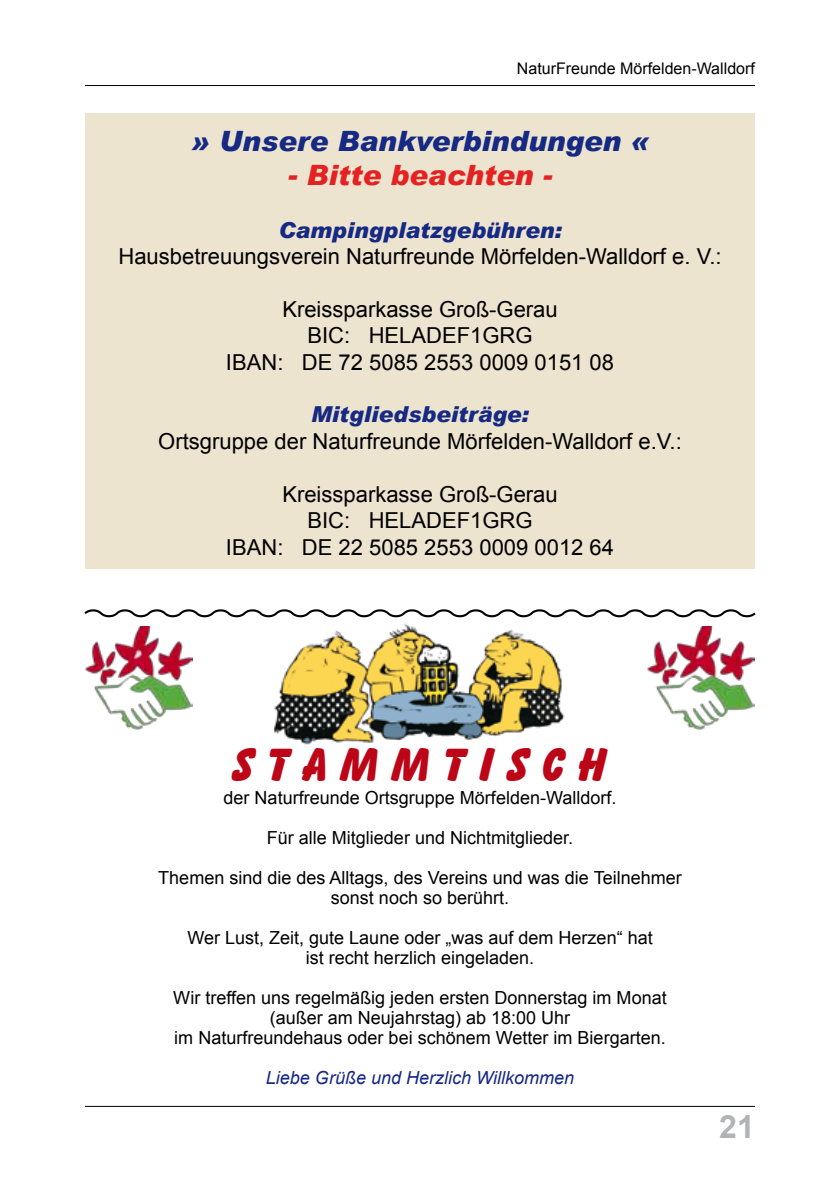
<style>
.page{position:relative;width:840px;height:1191px;background:#fff}
.page>*{position:absolute;margin:0;border:0;box-sizing:border-box;transform-origin:0 0}
.t1{font:800 48px "Balloon BT";color:#bd0518}
.t2{font:700 32px "Arial";color:#b1b3b4}
.t3{font:italic 900 28px "Arial";color:#162983}
.t4{font:italic 900 28px "Arial";color:#e42222}
.t5{font:22px/26.4px "Arial";color:#000;text-align:center}
.t6{font:italic 900 22px "Arial";color:#162983}
.t7{font:18px/20px "Arial";color:#000;text-align:center}
.t8{font:italic 18px "Arial";color:#162983}
.t9{font:16px "Arial";color:#000}
</style>
<div class="page">
<hr style="left:85px;top:85px;width:669px;height:1px;background:#000">
<hr style="left:85px;top:1106px;width:669px;height:1px;background:#000">
<img style="left:274px;top:623px;width:291px;height:121px">
<img style="left:85px;top:627px;width:107px;height:102px">
<img style="left:647px;top:627px;width:107px;height:102px">
<svg style="left:84px;top:609px;width:672px;height:9px"></svg>
<div style="left:85px;top:113px;width:669px;height:455px;background:#ede4d0"></div>
<p class="t9" style="left:516px;top:58px;width:239px">NaturFreunde Mörfelden-Walldorf</p>
<h3 class="t3" style="left:191px;top:124px;width:459px">» Unsere Bankverbindungen «</h3>
<h3 class="t4" style="left:288px;top:157px;width:266px">- Bitte beachten -</h3>
<p class="t6" style="left:278px;top:216px;width:285px">Campingplatzgebühren:</p>
<p class="t5" style="left:118px;top:243px;width:604px">Hausbetreuungsverein Naturfreunde Mörfelden-Walldorf e. V.:</p>
<p class="t5" style="left:226px;top:296px;width:389px">Kreissparkasse Groß-Gerau<br>BIC: HELADEF1GRG<br>IBAN: DE 72 5085 2553 0009 0151 08</p>
<p class="t6" style="left:311px;top:401px;width:219px">Mitgliedsbeiträge:</p>
<p class="t5" style="left:158px;top:428px;width:524px">Ortsgruppe der Naturfreunde Mörfelden-Walldorf e.V.:</p>
<p class="t5" style="left:226px;top:481px;width:389px">Kreissparkasse Groß-Gerau<br>BIC: HELADEF1GRG<br>IBAN: DE 22 5085 2553 0009 0012 64</p>
<h1 class="t1" style="left:233px;top:735px;width:375px">S T A M M T I S C H</h1>
<p class="t7" style="left:223px;top:787px;width:394px">der Naturfreunde Ortsgruppe Mörfelden-Walldorf.</p>
<p class="t7" style="left:267px;top:827px;width:308px">Für alle Mitglieder und Nichtmitglieder.</p>
<p class="t7" style="left:158px;top:867px;width:524px">Themen sind die des Alltags, des Vereins und was die Teilnehmer sonst noch so berührt.</p>
<p class="t7" style="left:187px;top:927px;width:466px">Wer Lust, Zeit, gute Laune oder „was auf dem Herzen“ hat ist recht herzlich eingeladen.</p>
<p class="t7" style="left:173px;top:987px;width:494px">Wir treffen uns regelmäßig jeden ersten Donnerstag im Monat (außer am Neujahrstag) ab 18:00 Uhr<br>im Naturfreundehaus oder bei schönem Wetter im Biergarten.</p>
<p class="t8" style="left:266px;top:1065px;width:309px">Liebe Grüße und Herzlich Willkommen</p>
<h2 class="t2" style="left:719px;top:1105px;width:37px">21</h2>
</div>
